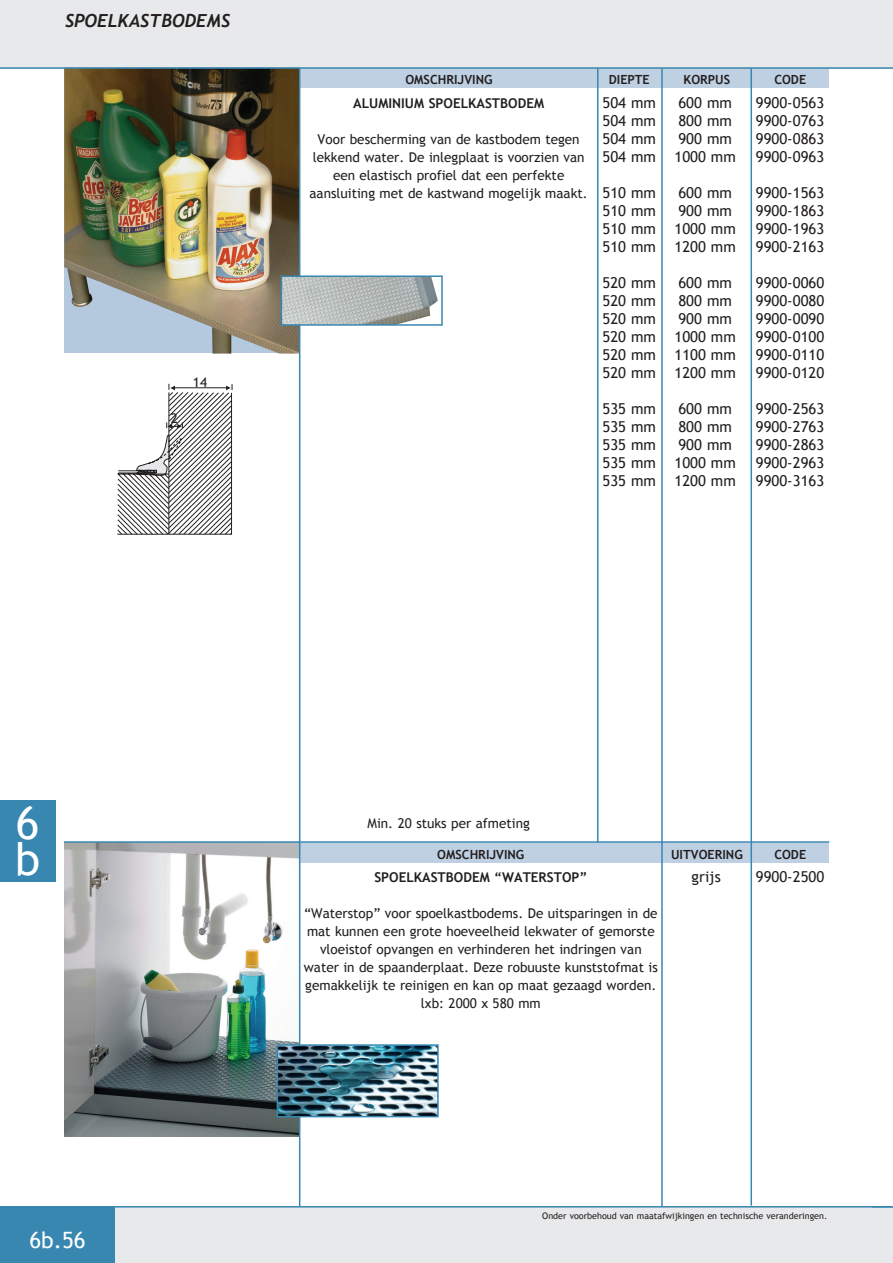
<style>
.page{position:relative;width:893px;height:1263px;background:#fff}
.page>*{position:absolute;margin:0;border:0;box-sizing:border-box;transform-origin:0 0}
.t1{font:45px/36px "Trebuchet MS";color:#fff}
.t2{font:22.5px "Trebuchet MS";color:#fff}
.t3{font:italic 700 18px "Trebuchet";color:#231f20}
.t4{font:15px/18px "Trebuchet MS";color:#231f20;text-align:justify}
.t5{font:13.5px/18px "Trebuchet MS";color:#231f20;text-align:center}
.t6{font:700 13.5px "Trebuchet MS";color:#231f20}
.t7{font:700 12.6px "Trebuchet MS";color:#231f20}
.t8{font:9px "Trebuchet MS";color:#231f20}
</style>
<div class="page">
<div style="left:0;top:0;width:893px;height:68px;background:#e8e9ea"></div>
<img style="left:64px;top:69px;width:235px;height:284px">
<div style="left:301px;top:68px;width:528px;height:20px;background:#bfd0e3"></div>
<div style="left:301px;top:843px;width:528px;height:20px;background:#bfd0e3"></div>
<img style="left:64px;top:69px;width:138px;height:254px">
<img style="left:64px;top:843px;width:235px;height:293px">
<hr style="left:661px;top:69px;width:2px;height:1139px;background:#3887b1">
<hr style="left:597px;top:69px;width:1px;height:774px;background:#3887b1">
<hr style="left:750px;top:68px;width:2px;height:1137px;background:#3887b1">
<svg style="left:117px;top:384px;width:116px;height:150px"></svg>
<hr style="left:64px;top:841px;width:765px;height:2px;background:#3887b1">
<hr style="left:299px;top:69px;width:1px;height:1137px;background:#3887b1">
<img style="left:284px;top:278px;width:154px;height:45px">
<div style="left:281px;top:275px;width:162px;height:51px;border:2px solid #3887b1"></div>
<img style="left:280px;top:1047px;width:156px;height:67px">
<div style="left:277px;top:1044px;width:162px;height:73px;border:2px solid #3887b1"></div>
<div style="left:62px;top:1206px;width:831px;height:57px;background:#e8e9ea"></div>
<div style="left:0;top:1206px;width:115px;height:57px;background:#3887b1"></div>
<hr style="left:0;top:1206px;width:893px;height:1px;background:#3887b1">
<div style="left:0;top:800px;width:55px;height:82px;background:#3887b1"></div>
<hr style="left:0;top:67px;width:893px;height:2px;background:#3887b1">
<h3 class="t3" style="left:65px;top:9px;width:166px">SPOELKASTBODEMS</h3>
<p class="t5" style="left:171px;top:410px;width:9px">2</p>
<p class="t5" style="left:193px;top:373px;width:16px">14</p>
<p class="t7" style="left:405px;top:72px;width:89px">OMSCHRIJVING</p>
<p class="t6" style="left:353px;top:95px;width:192px">ALUMINIUM SPOELKASTBODEM</p>
<p class="t5" style="left:310px;top:130px;width:280px">Voor bescherming van de kastbodem tegen lekkend water. De inlegplaat is voorzien van een elastisch profiel dat een perfekte aansluiting met de kastwand mogelijk maakt.</p>
<p class="t7" style="left:609px;top:72px;width:43px">DIEPTE</p>
<p class="t4" style="left:602px;top:94px;width:55px">504 mm 504 mm 504 mm 504 mm</p>
<p class="t4" style="left:602px;top:184px;width:55px">510 mm 510 mm 510 mm 510 mm</p>
<p class="t4" style="left:602px;top:274px;width:55px">520 mm 520 mm 520 mm 520 mm 520 mm 520 mm</p>
<p class="t4" style="left:602px;top:400px;width:55px">535 mm 535 mm 535 mm 535 mm 535 mm</p>
<p class="t7" style="left:684px;top:72px;width:48px">KORPUS</p>
<p class="t4" style="left:674px;top:94px;width:63px;text-align:left">600 mm<br>800 mm<br>900 mm<br>1000 mm</p>
<p class="t4" style="left:674px;top:184px;width:63px;text-align:left">600 mm<br>900 mm<br>1000 mm<br>1200 mm</p>
<p class="t4" style="left:674px;top:274px;width:63px;text-align:left">600 mm<br>800 mm<br>900 mm<br>1000 mm<br>1100 mm<br>1200 mm</p>
<p class="t4" style="left:674px;top:400px;width:63px;text-align:left">600 mm<br>800 mm<br>900 mm<br>1000 mm<br>1200 mm</p>
<p class="t7" style="left:774px;top:71px;width:33px">CODE</p>
<p class="t4" style="left:756px;top:94px;width:70px">9900-0563<br>9900-0763<br>9900-0863<br>9900-0963</p>
<p class="t4" style="left:756px;top:184px;width:70px">9900-1563<br>9900-1863<br>9900-1963<br>9900-2163</p>
<p class="t4" style="left:756px;top:274px;width:70px">9900-0060<br>9900-0080<br>9900-0090<br>9900-0100<br>9900-0110<br>9900-0120</p>
<p class="t4" style="left:756px;top:400px;width:70px">9900-2563<br>9900-2763<br>9900-2863<br>9900-2963<br>9900-3163</p>
<h1 class="t1" style="left:15px;top:805px;width:27px">6 b</h1>
<h2 class="t2" style="left:29px;top:1227px;width:58px">6b.56</h2>
<p class="t5" style="left:367px;top:814px;width:164px">Min. 20 stuks per afmeting</p>
<p class="t7" style="left:437px;top:846px;width:89px">OMSCHRIJVING</p>
<p class="t6" style="left:374px;top:869px;width:214px">SPOELKASTBODEM “WATERSTOP”</p>
<p class="t5" style="left:304px;top:904px;width:355px">“Waterstop” voor spoelkastbodems. De uitsparingen in de mat kunnen een grote hoeveelheid lekwater of gemorste vloeistof opvangen en verhinderen het indringen van water in de spaanderplaat. Deze robuuste kunststofmat is gemakkelijk te reinigen en kan op maat gezaagd worden. lxb: 2000 x 580 mm</p>
<p class="t7" style="left:671px;top:846px;width:73px">UITVOERING</p>
<p class="t4" style="left:692px;top:868px;width:31px">grijs</p>
<p class="t7" style="left:774px;top:846px;width:33px">CODE</p>
<p class="t4" style="left:756px;top:868px;width:70px">9900-2500</p>
<p class="t8" style="left:542px;top:1210px;width:287px">Onder voorbehoud van maatafwijkingen en technische veranderingen.</p>
</div>
